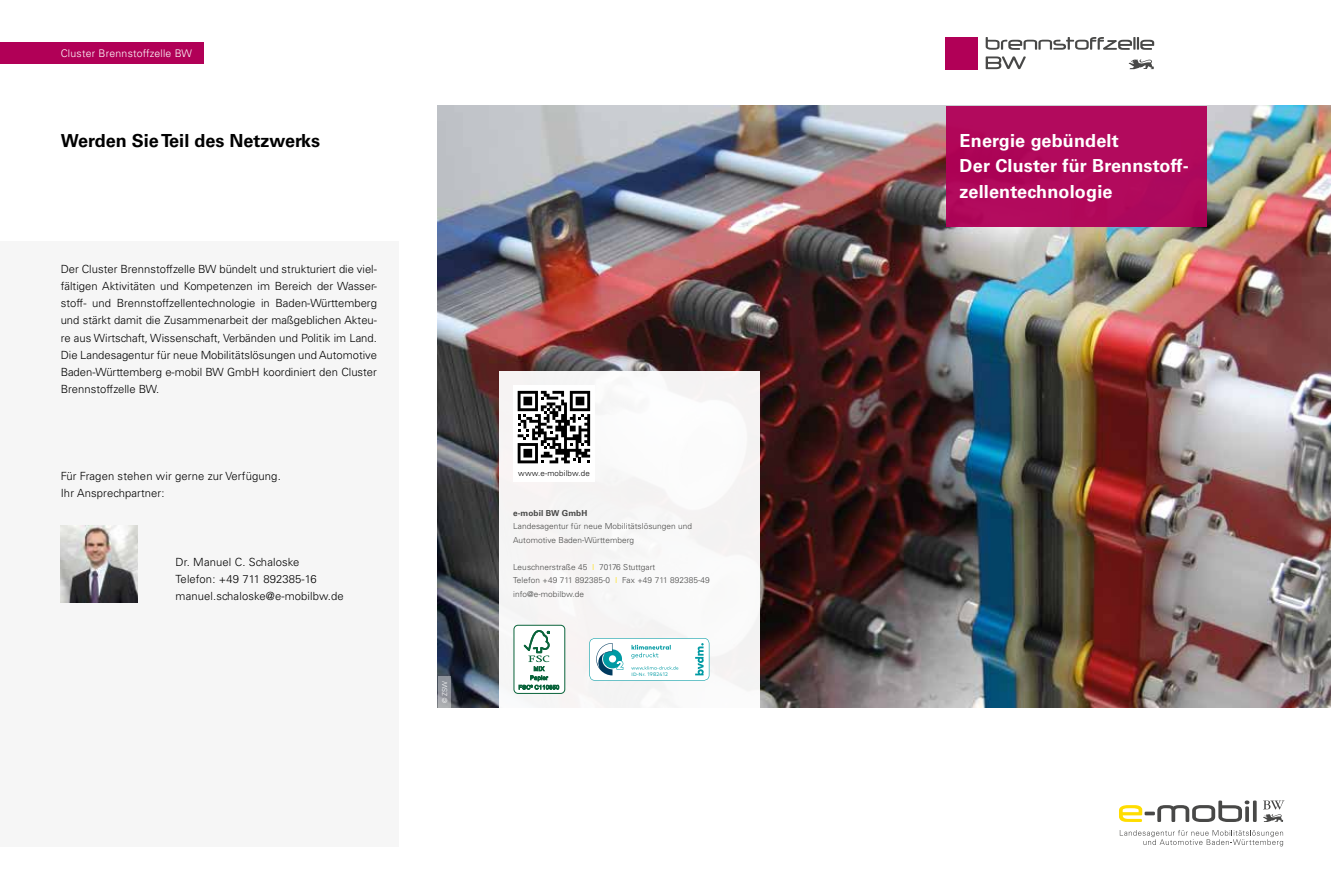
<style>
.page{position:relative;width:1331px;height:893px;background:#fff}
.page>*{position:absolute;margin:0;border:0;box-sizing:border-box;transform-origin:0 0}
.t1{font:700 18px/25.5px "Univers LT";letter-spacing:.01em;color:#fff}
.t2{font:700 18px "Univers LT";color:#000}
.t3{font:300 11.25px/17.2px "Univers LT";letter-spacing:.01em;color:#000}
.t4{font:300 10.5px "Univers LT";letter-spacing:.02em;color:#fff}
.t5{font:300 8.25px/13.5px "Univers LT";letter-spacing:.01em;color:#484847}
.t6{font:700 8.25px "Univers LT";letter-spacing:.01em;color:#484847}
.t7{font:300 7.95px "Univers LT";letter-spacing:.02em;color:#000}
.t8{font:300 6.75px "Univers LT";color:#fff}
.t9{font:5.1px "Mark Pro";letter-spacing:.05em;color:#009aa3}
.s1{color:#fd0}
.s2{font-family:"Mark OT";font-size:4.65px}
</style>
<div class="page">
<img style="left:0;top:37px;width:1331px;height:810px">
<p class="t4" style="left:61px;top:47px;width:133px">Cluster Brennstoffzelle BW</p>
<h1 class="t2" style="left:61px;top:130px;width:261px">Werden Sie Teil des Netzwerks</h1>
<h1 class="t1" style="left:960px;top:128px;width:231px">Energie gebündelt<br>Der Cluster für Brennstoff&shy;zellentechnologie</h1>
<p class="t3" style="left:61px;top:260px;width:318px;text-align:justify">Der Cluster Brennstoffzelle BW bündelt und strukturiert die viel&shy;fältigen Aktivitäten und Kompetenzen im Bereich der Wasser&shy;stoff- und Brennstoffzellentechnologie in Baden-Württemberg und stärkt damit die Zusammenarbeit der maßgeblichen Akteu&shy;re aus Wirtschaft, Wissenschaft, Verbänden und Politik im Land.<br>Die Landesagentur für neue Mobilitätslösungen und Automotive Baden-Württemberg e-mobil BW GmbH koordiniert den Cluster Brennstoffzelle BW.</p>
<p class="t3" style="left:61px;top:467px;width:222px">Für Fragen stehen wir gerne zur Verfügung.<br>Ihr Ansprechpartner:</p>
<p class="t3" style="left:176px;top:553px;width:170px">Dr. Manuel C. Schaloske<br>Telefon: +49 711 892385-16 manuel.schaloske@e-mobilbw.de</p>
<p class="t8" style="left:441px;top:703px;width:23px;rotate:-90deg">© ZSW</p>
<p class="t7" style="left:518px;top:469px;width:73px">www.e-mobilbw.de</p>
<p class="t6" style="left:513px;top:508px;width:76px">e-mobil BW GmbH</p>
<p class="t5" style="left:513px;top:519px;width:181px">Landesagentur für neue Mobilitätslösungen und<br>Automotive Baden-Württemberg</p>
<p class="t5" style="left:513px;top:560px;width:198px">Leuschnerstraße 45 <span class="s1">I</span> 70176 Stuttgart<br>Telefon +49 711 892385-0 <span class="s1">I</span> Fax +49 711 892385-49 info@e-mobilbw.de</p>
<p class="t9" style="left:631px;top:670px;width:38px"><span class="s2">ID-Nr.</span> 1982412</p>
</div>
